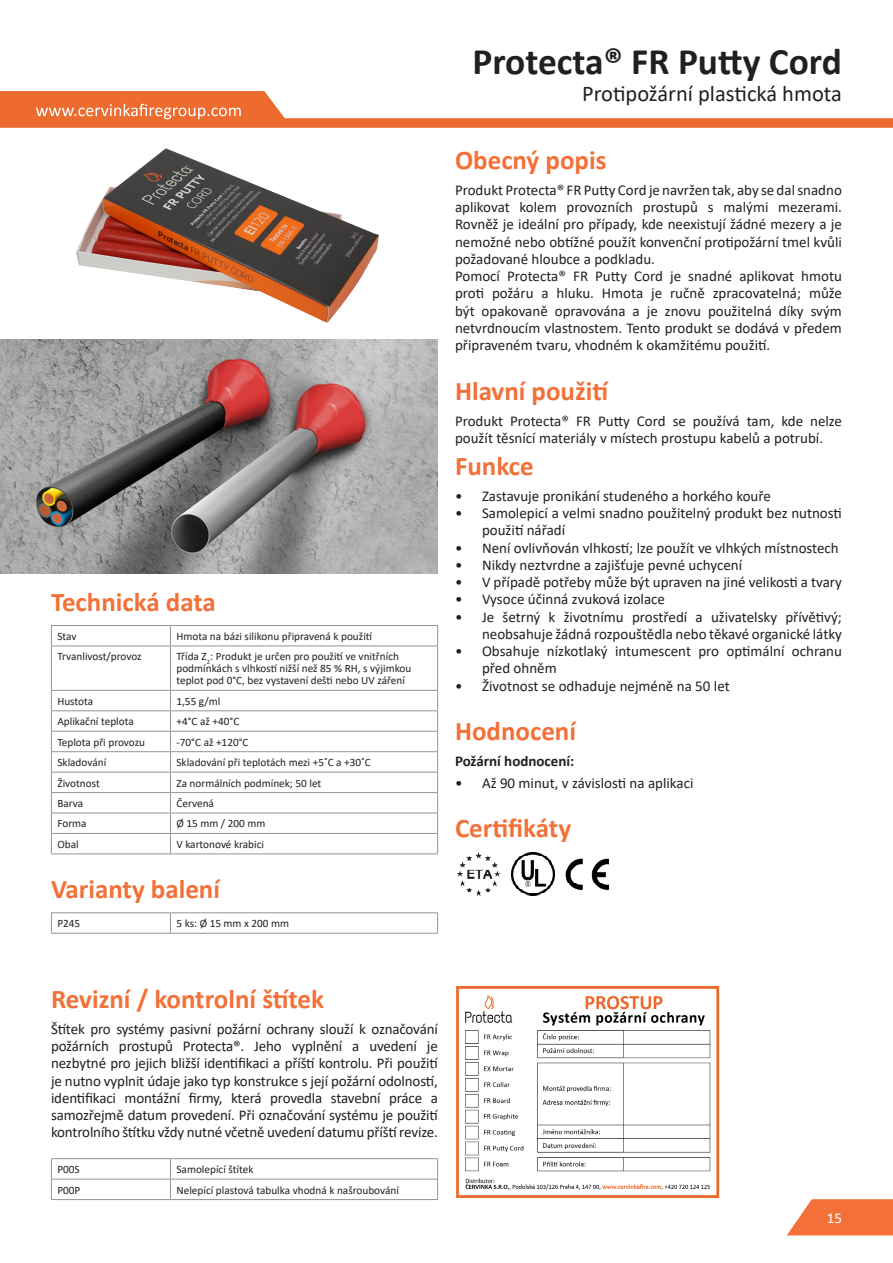
<style>
.page{position:relative;width:893px;height:1263px;background:#fff}
.page>*{position:absolute;margin:0;border:0;box-sizing:border-box;transform-origin:0 0}
.Název_produktu_-_pravé_zarovnání{font:700 37.5px "Calibri";color:#231f20}
.Název_odstavce{font:700 27px "Calibri";color:#f37138}
.Typ_produktu_-_pravé_zarovnání{font:22.5px "Calibri";color:#231f20}
.Text_-_regular{font:15px/17.2px "Calibri";color:#231f20;text-align:justify}
.Text_-_bold{font:700 15px "Calibri";color:#231f20}
.t1{font:15px "Calibri";color:#fff}
.Tabulka{font:11.25px/12px "Calibri";color:#231f20}
</style>
<div class="page">
<svg style="left:787px;top:1199px;width:106px;height:36px;background:#f48250"></svg>
<img style="left:76px;top:149px;width:303px;height:173px">
<img style="left:1px;top:339px;width:437px;height:234px">
<hr style="left:51px;top:625px;width:119px;height:1px;background:#939598">
<svg style="left:51px;top:626px;width:1px;height:19px"></svg>
<hr style="left:170px;top:625px;width:268px;height:1px;background:#939598">
<svg style="left:170px;top:626px;width:1px;height:19px"></svg>
<svg style="left:437px;top:626px;width:1px;height:19px"></svg>
<hr style="left:51px;top:645px;width:119px;height:1px;background:#939598">
<hr style="left:51px;top:646px;width:1px;height:44px;background:#939598">
<hr style="left:170px;top:645px;width:268px;height:1px;background:#939598">
<hr style="left:170px;top:646px;width:1px;height:44px;background:#939598">
<hr style="left:437px;top:646px;width:1px;height:44px;background:#939598">
<hr style="left:51px;top:690px;width:119px;height:1px;background:#939598">
<hr style="left:170px;top:690px;width:268px;height:1px;background:#939598">
<hr style="left:51px;top:710px;width:119px;height:1px;background:#939598">
<hr style="left:170px;top:710px;width:268px;height:1px;background:#939598">
<hr style="left:51px;top:731px;width:119px;height:1px;background:#939598">
<hr style="left:170px;top:731px;width:268px;height:1px;background:#939598">
<hr style="left:51px;top:751px;width:119px;height:1px;background:#939598">
<hr style="left:170px;top:751px;width:268px;height:1px;background:#939598">
<hr style="left:51px;top:772px;width:119px;height:1px;background:#939598">
<hr style="left:170px;top:772px;width:268px;height:1px;background:#939598">
<hr style="left:51px;top:792px;width:119px;height:1px;background:#939598">
<hr style="left:170px;top:792px;width:268px;height:1px;background:#939598">
<hr style="left:51px;top:813px;width:119px;height:1px;background:#939598">
<hr style="left:170px;top:813px;width:268px;height:1px;background:#939598">
<hr style="left:51px;top:833px;width:119px;height:1px;background:#939598">
<svg style="left:51px;top:691px;width:1px;height:162px"></svg>
<hr style="left:170px;top:833px;width:268px;height:1px;background:#939598">
<svg style="left:170px;top:691px;width:1px;height:162px"></svg>
<svg style="left:437px;top:691px;width:1px;height:162px"></svg>
<hr style="left:51px;top:853px;width:119px;height:1px;background:#939598">
<hr style="left:170px;top:853px;width:268px;height:1px;background:#939598">
<hr style="left:51px;top:912px;width:119px;height:1px;background:#939598">
<svg style="left:51px;top:913px;width:1px;height:20px"></svg>
<hr style="left:170px;top:912px;width:268px;height:1px;background:#939598">
<svg style="left:170px;top:913px;width:1px;height:20px"></svg>
<svg style="left:437px;top:913px;width:1px;height:20px"></svg>
<hr style="left:51px;top:933px;width:119px;height:1px;background:#939598">
<hr style="left:170px;top:933px;width:268px;height:1px;background:#939598">
<hr style="left:51px;top:1158px;width:119px;height:1px;background:#939598">
<hr style="left:170px;top:1158px;width:268px;height:1px;background:#939598">
<hr style="left:51px;top:1179px;width:119px;height:1px;background:#939598">
<svg style="left:51px;top:1159px;width:1px;height:40px"></svg>
<hr style="left:170px;top:1179px;width:268px;height:1px;background:#939598">
<svg style="left:170px;top:1159px;width:1px;height:40px"></svg>
<svg style="left:437px;top:1159px;width:1px;height:40px"></svg>
<hr style="left:51px;top:1199px;width:119px;height:1px;background:#939598">
<hr style="left:170px;top:1199px;width:268px;height:1px;background:#939598">
<img style="left:457px;top:853px;width:44px;height:42px">
<img style="left:512px;top:853px;width:42px;height:42px">
<img style="left:565px;top:858px;width:44px;height:33px">
<img style="left:0;top:339px;width:1px;height:49px">
<img style="left:0;top:388px;width:1px;height:48px">
<img style="left:0;top:436px;width:1px;height:49px">
<img style="left:0;top:485px;width:1px;height:48px">
<img style="left:0;top:533px;width:1px;height:40px">
<img style="left:456px;top:986px;width:264px;height:212px">
<svg style="left:0;top:91px;width:893px;height:37px"></svg>
<p class="Název_odstavce" style="left:51px;top:582px;width:166px">Technická data</p>
<p class="Tabulka" style="left:57px;top:630px;width:21px">Stav</p>
<p class="Tabulka" style="left:176px;top:630px;width:197px">Hmota na bázi silikonu připravená k použití</p>
<p class="Tabulka" style="left:57px;top:650px;width:86px">Trvanlivost/provoz</p>
<p class="Tabulka" style="left:176px;top:650px;width:236px">Třída Z<sub>2</sub>: Produkt je určen pro použití ve vnitřních podmínkách s vlhkostí nižší než 85 % RH, s výjimkou teplot pod 0°C, bez vystavení dešti nebo UV záření</p>
<p class="Tabulka" style="left:57px;top:695px;width:37px">Hustota</p>
<p class="Tabulka" style="left:176px;top:695px;width:46px">1,55 g/ml</p>
<p class="Tabulka" style="left:57px;top:715px;width:78px">Aplikační teplota</p>
<p class="Tabulka" style="left:176px;top:715px;width:64px">+4°C až +40°C</p>
<p class="Tabulka" style="left:57px;top:736px;width:89px">Teplota při provozu</p>
<p class="Tabulka" style="left:176px;top:736px;width:74px">-70°C až +120°C</p>
<p class="Tabulka" style="left:57px;top:756px;width:50px">Skladování</p>
<p class="Tabulka" style="left:176px;top:756px;width:196px">Skladování při teplotách mezi +5˚C a +30˚C</p>
<p class="Tabulka" style="left:57px;top:776px;width:44px">Životnost</p>
<p class="Tabulka" style="left:176px;top:776px;width:146px">Za normálních podmínek; 50 let</p>
<p class="Tabulka" style="left:57px;top:797px;width:27px">Barva</p>
<p class="Tabulka" style="left:176px;top:797px;width:39px">Červená</p>
<p class="Tabulka" style="left:57px;top:817px;width:31px">Forma</p>
<p class="Tabulka" style="left:176px;top:817px;width:90px">Ø 15 mm / 200 mm</p>
<p class="Tabulka" style="left:57px;top:838px;width:23px">Obal</p>
<p class="Tabulka" style="left:176px;top:838px;width:89px">V kartonové krabici</p>
<p class="Název_odstavce" style="left:51px;top:870px;width:171px">Varianty balení</p>
<p class="Tabulka" style="left:57px;top:917px;width:24px">P245</p>
<p class="Tabulka" style="left:176px;top:917px;width:114px">5 ks: Ø 15 mm x 200 mm</p>
<p class="Název_produktu_-_pravé_zarovnání" style="left:472px;top:35px;width:371px">Protecta® FR Putty Cord</p>
<p class="Typ_produktu_-_pravé_zarovnání" style="left:582px;top:78px;width:261px">Protipožární plastická hmota</p>
<p class="Název_odstavce" style="left:455px;top:141px;width:153px">Obecný popis</p>
<p class="Text_-_regular" style="left:455px;top:181px;width:388px">Produkt Protecta® FR Putty Cord je navržen tak, aby se dal snadno aplikovat kolem provozních prostupů s malými mezerami.<br>Rovněž je ideální pro případy, kde neexistují žádné mezery a je nemožné nebo obtížné použít konvenční protipožární tmel kvůli požadované hloubce a podkladu.</p>
<p class="Text_-_regular" style="left:455px;top:267px;width:388px">Pomocí Protecta® FR Putty Cord je snadné aplikovat hmotu proti požáru a hluku. Hmota je ručně zpracovatelná; může být opakovaně opravována a je znovu použitelná díky svým netvrdnoucím vlastnostem. Tento produkt se dodává v předem připraveném tvaru, vhodném k okamžitému použití.</p>
<p class="Název_odstavce" style="left:455px;top:372px;width:155px">Hlavní použití</p>
<p class="Text_-_regular" style="left:455px;top:411px;width:388px">Produkt Protecta® FR Putty Cord se používá tam, kde nelze použít těsnící materiály v místech prostupu kabelů a potrubí.</p>
<p class="Název_odstavce" style="left:455px;top:447px;width:80px">Funkce</p>
<p class="Text_-_regular" style="left:455px;top:487px;width:317px">• Zastavuje pronikání studeného a horkého kouře</p>
<p class="Text_-_regular" style="left:482px;top:504px;width:361px;text-indent:-27px">• Samolepicí a velmi snadno použitelný produkt bez nutnosti použití nářadí</p>
<p class="Text_-_regular" style="left:455px;top:539px;width:385px">• Není ovlivňován vlhkostí; lze použít ve vlhkých místnostech</p>
<p class="Text_-_regular" style="left:455px;top:556px;width:289px">• Nikdy neztvrdne a zajišťuje pevné uchycení</p>
<p class="Text_-_regular" style="left:455px;top:573px;width:388px">• V případě potřeby může být upraven na jiné velikosti a tvary</p>
<p class="Text_-_regular" style="left:455px;top:590px;width:211px">• Vysoce účinná zvuková izolace</p>
<p class="Text_-_regular" style="left:455px;top:608px;width:388px;text-align:right">• Je šetrný k životnímu prostředí a uživatelsky přívětivý; neobsahuje žádná rozpouštědla nebo těkavé organické látky</p>
<p class="Text_-_regular" style="left:482px;top:642px;width:361px;text-indent:-27px">• Obsahuje nízkotlaký intumescent pro optimální ochranu před ohněm</p>
<p class="Text_-_regular" style="left:455px;top:677px;width:276px">• Životnost se odhaduje nejméně na 50 let</p>
<p class="Název_odstavce" style="left:455px;top:712px;width:123px">Hodnocení</p>
<p class="Text_-_bold" style="left:455px;top:750px;width:121px">Požární hodnocení:</p>
<p class="Text_-_regular" style="left:455px;top:774px;width:240px">• Až 90 minut, v závislosti na aplikaci</p>
<p class="Název_odstavce" style="left:455px;top:809px;width:118px">Certifikáty</p>
<p class="Název_odstavce" style="left:51px;top:980px;width:275px">Revizní / kontrolní štítek</p>
<p class="Text_-_regular" style="left:51px;top:1020px;width:388px">Štítek pro systémy pasivní požární ochrany slouží k označování požárních prostupů Protecta®. Jeho vyplnění a uvedení je nezbytné pro jejich bližší identifikaci a příští kontrolu. Při použití je nutno vyplnit údaje jako typ konstrukce s její požární odolností, identifikaci montážní firmy, která provedla stavební práce a samozřejmě datum provedení. Při označování systému je použití kontrolního štítku vždy nutné včetně uvedení datumu příští revize.</p>
<p class="Tabulka" style="left:57px;top:1163px;width:24px">P00S</p>
<p class="Tabulka" style="left:176px;top:1163px;width:79px">Samolepící štítek</p>
<p class="Tabulka" style="left:57px;top:1183px;width:25px">P00P</p>
<p class="Tabulka" style="left:176px;top:1183px;width:224px">Nelepící plastová tabulka vhodná k našroubování</p>
<p class="t1" style="left:827px;top:1207px;width:17px">15</p>
</div>
